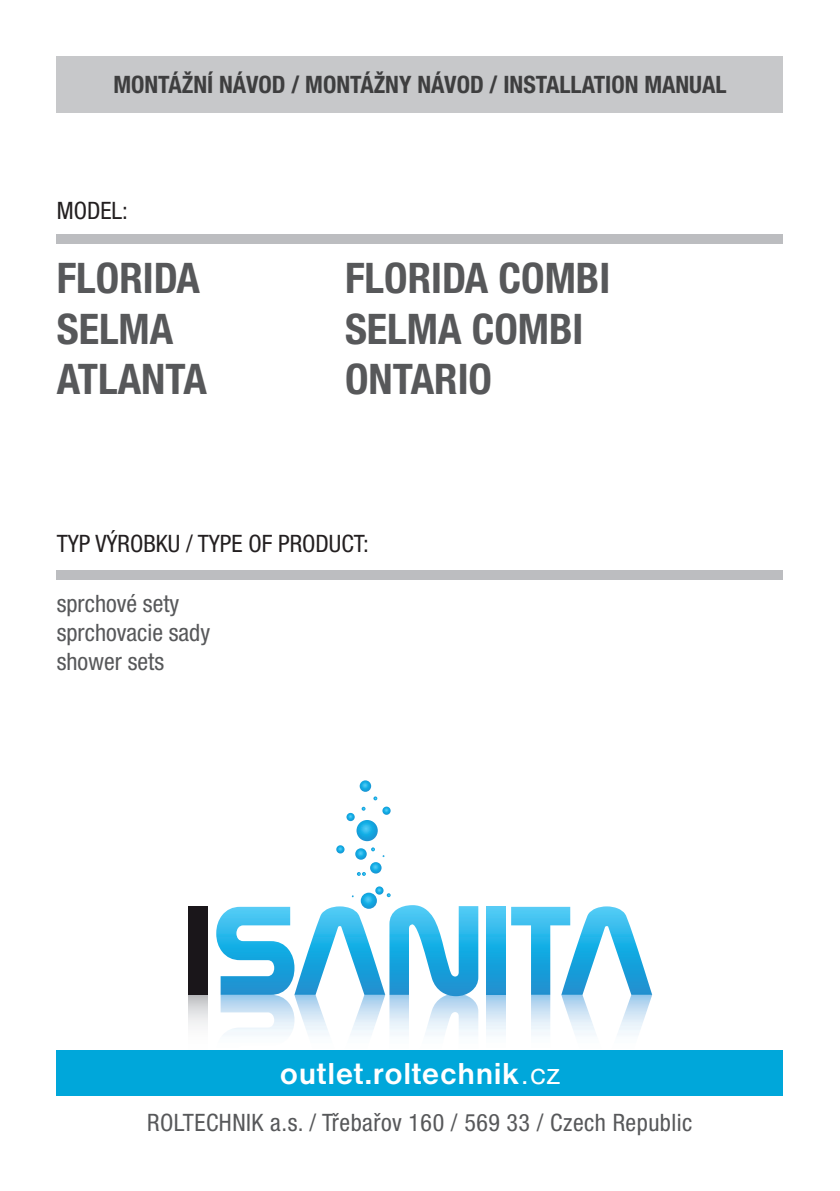
<style>
.page{position:relative;width:840px;height:1191px;background:#fff}
.page>*{position:absolute;margin:0;border:0;box-sizing:border-box;transform-origin:0 0}
.t1{font:700 condensed 42.2px "Helvetica Neue LT Pro";color:#57585a}
.t2{font:700 31.4px "Nimbus Sans DOT";letter-spacing:.02em;color:#fff}
.t3{font:condensed 24px/28.8px "Helvetica Neue LT Pro";letter-spacing:.01em;color:#57585a}
.t4{font:700 condensed 24px "Helvetica Neue LT Pro";color:#3e3e3f}
.t5{font:condensed 24px "Helvetica Neue LT Pro";color:#231f20}
.s1{font-weight:400}
</style>
<div class="page">
<svg style="left:188px;top:994px;width:20px;height:32px"></svg>
<svg style="left:486px;top:994px;width:19px;height:41px"></svg>
<div style="left:188px;top:906px;width:20px;height:88px;background:#1a161a"></div>
<svg style="left:216px;top:905px;width:262px;height:130px"></svg>
<svg style="left:486px;top:906px;width:19px;height:88px;background:#26ace2"></svg>
<svg style="left:511px;top:906px;width:140px;height:129px"></svg>
<svg style="left:356px;top:820px;width:21px;height:21px"></svg>
<svg style="left:360px;top:892px;width:17px;height:16px"></svg>
<svg style="left:346px;top:813px;width:8px;height:8px"></svg>
<svg style="left:336px;top:845px;width:8px;height:8px"></svg>
<svg style="left:382px;top:806px;width:8px;height:9px"></svg>
<svg style="left:361px;top:806px;width:4px;height:4px"></svg>
<svg style="left:375px;top:886px;width:15px;height:11px"></svg>
<svg style="left:359px;top:780px;width:18px;height:20px"></svg>
<svg style="left:355px;top:847px;width:29px;height:29px"></svg>
<div style="left:57px;top:1050px;width:725px;height:46px;background:#00a7da"></div>
<div style="left:57px;top:56px;width:725px;height:57px;background:#c7c8ca"></div>
<div style="left:57px;top:235px;width:725px;height:9px;background:#bcbdc0"></div>
<div style="left:57px;top:570px;width:725px;height:9px;background:#bcbdc0"></div>
<p class="t4" style="left:113px;top:70px;width:614px">MONTÁŽNÍ NÁVOD / MONTÁŽNY NÁVOD / INSTALLATION MANUAL</p>
<p class="t5" style="left:57px;top:196px;width:73px">MODEL:</p>
<p class="t1" style="left:57px;top:252px;width:145px">FLORIDA</p>
<p class="t1" style="left:345px;top:252px;width:267px">FLORIDA COMBI</p>
<p class="t1" style="left:57px;top:303px;width:118px">SELMA</p>
<p class="t1" style="left:345px;top:303px;width:240px">SELMA COMBI</p>
<p class="t1" style="left:57px;top:354px;width:152px">ATLANTA</p>
<p class="t1" style="left:345px;top:354px;width:148px">ONTARIO</p>
<p class="t5" style="left:57px;top:530px;width:313px">TYP VÝROBKU / TYPE OF PRODUCT:</p>
<p class="t3" style="left:57px;top:589px;width:155px">sprchové sety sprchovacie sady shower sets</p>
<p class="t2" style="left:280px;top:1055px;width:281px">outlet.roltechnik<span class="s1">.cz</span></p>
<p class="t3" style="left:147px;top:1108px;width:546px">ROLTECHNIK a.s. / Třebařov 160 / 569 33 / Czech Republic</p>
</div>
